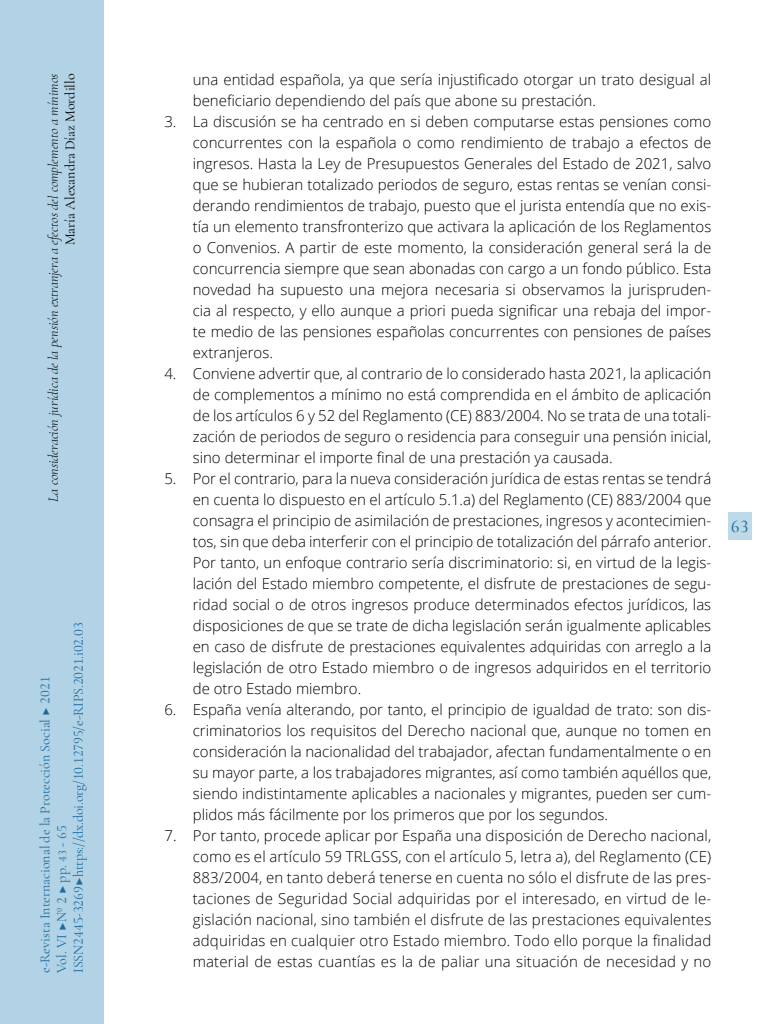
<style>
.page{position:relative;width:768px;height:1024px;background:#fff}
.page>*{position:absolute;margin:0;border:0;box-sizing:border-box;transform-origin:0 0}
.t1{font:500 18px "Cormorant Garamond";color:#1b6b9f}
.t2{font:300 15px/21px "Open Sans";color:#000;text-align:justify}
.t3{font:14px/16.8px "Cormorant Garamond";letter-spacing:-.005em;color:#1b6b9f}
.t4{font:italic 300 14px "Cormorant Garamond";color:#000}
.t5{font:14px "Cormorant Garamond";color:#000}
.s1{font-size:12px}
</style>
<div class="page">
<div style="left:0;top:0;width:103px;height:1024px;background:#b1d3e5"></div>
<div style="left:728px;top:512px;width:23px;height:28px;background:#bedae8"></div>
<p class="t4" style="left:45px;top:502px;width:429px;rotate:-90deg">La consideración jurídica de la pensión extranjera a efectos del complemento a mínimos</p>
<p class="t5" style="left:62px;top:245px;width:173px;rotate:-90deg">María Alexandra Díaz Mordillo</p>
<p class="t3" style="left:36px;top:973px;width:352px;rotate:-90deg">e-Revista Internacional de la Protección Social ▶ 2021<br>Vol. VI ▶Nº 2 ▶ pp. <span class="s1">43</span> - 65<br>ISSN 2445-3269 ▶ https://dx.doi.org/10.12795/e-RIPS.2021.i02.03</p>
<p class="t2" style="left:193px;top:69px;width:520px">una entidad española, ya que sería injustificado otorgar un trato desigual al beneficiario dependiendo del país que abone su prestación.</p>
<p class="t2" style="left:193px;top:111px;width:520px;text-indent:-28px">3. La discusión se ha centrado en si deben computarse estas pensiones como concurrentes con la española o como rendimiento de trabajo a efectos de ingresos. Hasta la Ley de Presupuestos Generales del Estado de 2021, salvo que se hubieran totalizado periodos de seguro, estas rentas se venían consi&shy;derando rendimientos de trabajo, puesto que el jurista entendía que no exis&shy;tía un elemento transfronterizo que activara la aplicación de los Reglamentos o Convenios. A partir de este momento, la consideración general será la de concurrencia siempre que sean abonadas con cargo a un fondo público. Esta novedad ha supuesto una mejora necesaria si observamos la jurispruden&shy;cia al respecto, y ello aunque a priori pueda significar una rebaja del impor&shy;te medio de las pensiones españolas concurrentes con pensiones de países extranjeros.</p>
<p class="t2" style="left:193px;top:363px;width:520px;text-indent:-28px">4. Conviene advertir que, al contrario de lo considerado hasta 2021, la aplicación de complementos a mínimo no está comprendida en el ámbito de aplicación de los artículos 6 y 52 del Reglamento (CE) 883/2004. No se trata de una totali&shy;zación de periodos de seguro o residencia para conseguir una pensión inicial, sino determinar el importe final de una prestación ya causada.</p>
<p class="t2" style="left:193px;top:468px;width:520px;text-indent:-28px">5. Por el contrario, para la nueva consideración jurídica de estas rentas se tendrá en cuenta lo dispuesto en el artículo 5.1.a) del Reglamento (CE) 883/2004 que consagra el principio de asimilación de prestaciones, ingresos y acontecimien&shy;tos, sin que deba interferir con el principio de totalización del párrafo anterior.<br>Por tanto, un enfoque contrario sería discriminatorio: si, en virtud de la legis&shy;lación del Estado miembro competente, el disfrute de prestaciones de segu&shy;ridad social o de otros ingresos produce determinados efectos jurídicos, las disposiciones de que se trate de dicha legislación serán igualmente aplicables en caso de disfrute de prestaciones equivalentes adquiridas con arreglo a la legislación de otro Estado miembro o de ingresos adquiridos en el territorio de otro Estado miembro.</p>
<p class="t2" style="left:193px;top:699px;width:520px;text-indent:-28px">6. España venía alterando, por tanto, el principio de igualdad de trato: son dis&shy;criminatorios los requisitos del Derecho nacional que, aunque no tomen en consideración la nacionalidad del trabajador, afectan fundamentalmente o en su mayor parte, a los trabajadores migrantes, así como también aquéllos que, siendo indistintamente aplicables a nacionales y migrantes, pueden ser cum&shy;plidos más fácilmente por los primeros que por los segundos.</p>
<p class="t2" style="left:193px;top:825px;width:520px;text-indent:-28px">7. Por tanto, procede aplicar por España una disposición de Derecho nacional, como es el artículo 59 TRLGSS, con el artículo 5, letra a), del Reglamento (CE)<br>883/2004, en tanto deberá tenerse en cuenta no sólo el disfrute de las pres&shy;taciones de Seguridad Social adquiridas por el interesado, en virtud de le&shy;gislación nacional, sino también el disfrute de las prestaciones equivalentes adquiridas en cualquier otro Estado miembro. Todo ello porque la finalidad material de estas cuantías es la de paliar una situación de necesidad y no</p>
<p class="t1" style="left:731px;top:515px;width:19px">63</p>
</div>
